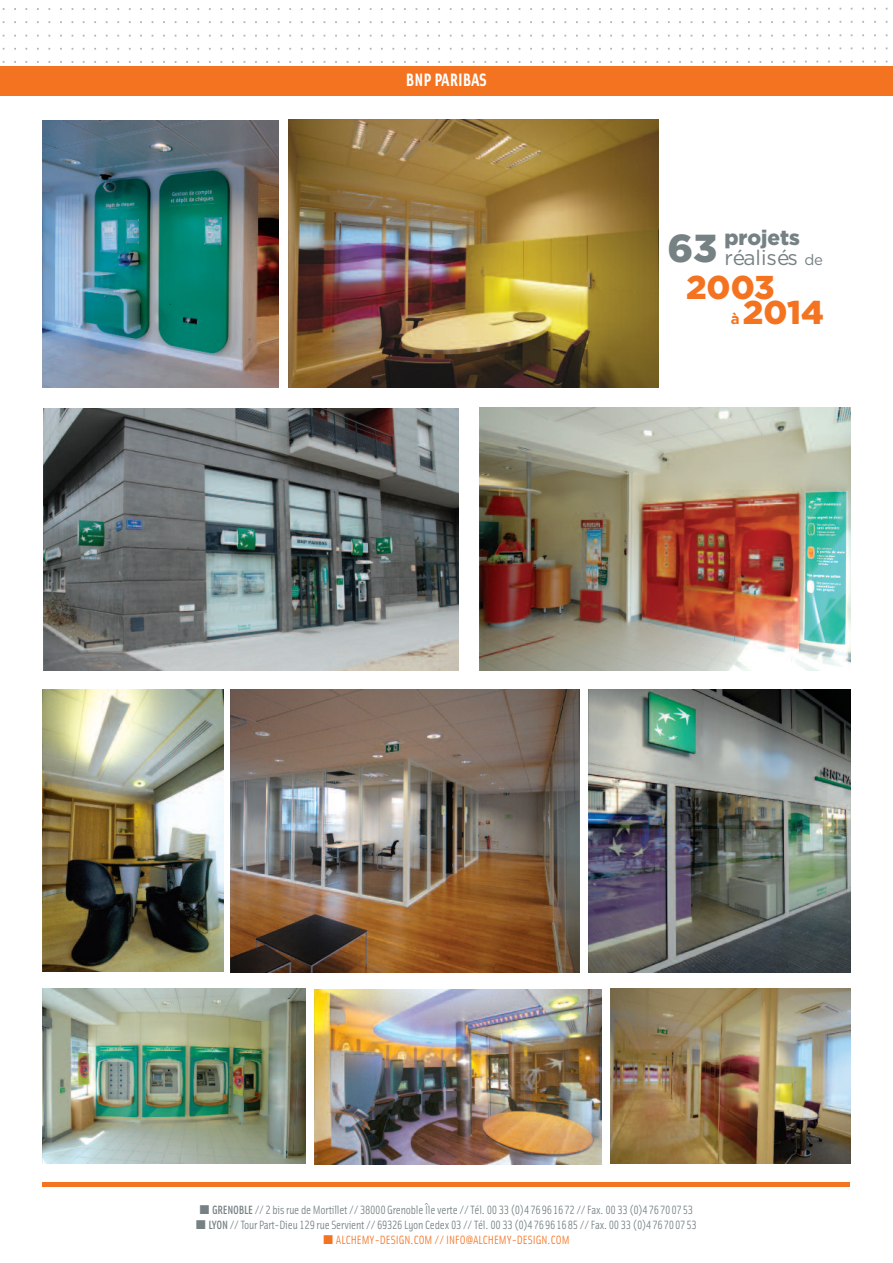
<style>
.page{position:relative;width:893px;height:1263px;background:#fff}
.page>*{position:absolute;margin:0;border:0;box-sizing:border-box;transform-origin:0 0}
.t1{font:900 33px/25.2px "Gotham";color:#f47321}
.t2{font:21px/19.5px "Gotham";color:#768184}
.t3{font:18px "Solex Bold Lining";color:#fff}
.t4{font:12px/15px "Solex Regular Lining";letter-spacing:-.02em;color:#768184;text-align:center}
.s1{font-weight:900}
.s2{font-weight:900;font-size:39px}
.s3{font-size:15px}
.s4{font-weight:700;font-size:15px}
.s5{font-family:"Solex Medium Lining"}
.s6{color:#f47321}
</style>
<div class="page">
<hr style="left:43px;top:1182px;width:807px;height:4px;background:#f47321">
<img style="left:2px;top:7px;width:886px;height:56px">
<div style="left:0;top:66px;width:893px;height:30px;background:#f47321"></div>
<img style="left:288px;top:119px;width:370px;height:268px">
<img style="left:610px;top:988px;width:240px;height:176px">
<img style="left:231px;top:690px;width:348px;height:282px">
<img style="left:588px;top:690px;width:262px;height:282px">
<img style="left:43px;top:988px;width:263px;height:175px">
<img style="left:43px;top:121px;width:235px;height:266px">
<img style="left:480px;top:408px;width:370px;height:263px">
<img style="left:315px;top:989px;width:287px;height:175px">
<img style="left:44px;top:408px;width:415px;height:262px">
<img style="left:43px;top:690px;width:180px;height:282px">
<h3 class="t3" style="left:406px;top:69px;width:83px">BNP PARIBAS</h3>
<h2 class="t2" style="left:668px;top:228px;width:157px;text-indent:57px"><span class="s1">projets<br></span><span class="s2">63</span> réalisés <span class="s3">de</span></h2>
<h1 class="t1" style="left:731px;top:275px;width:95px;text-indent:-45px">2003<br><span class="s4">à</span> 2014</h1>
<p class="t4" style="left:209px;top:1203px;width:490px"><span class="s5">GRENOBLE</span> // 2 bis rue de Mortillet // 38000 Grenoble Île verte // Tél. 00 33 (0)476961672 // Fax. 00 33 (0)476700753<br><span class="s5">LYON</span> // Tour Part-Dieu 129 rue Servient // 69326 Lyon Cedex 03 // Tél. 00 33 (0)476961685 // Fax. 00 33 (0)476700753<br><span class="s6">ALCHEMY-DESIGN.COM // INFO@ALCHEMY-DESIGN.COM</span></p>
</div>
